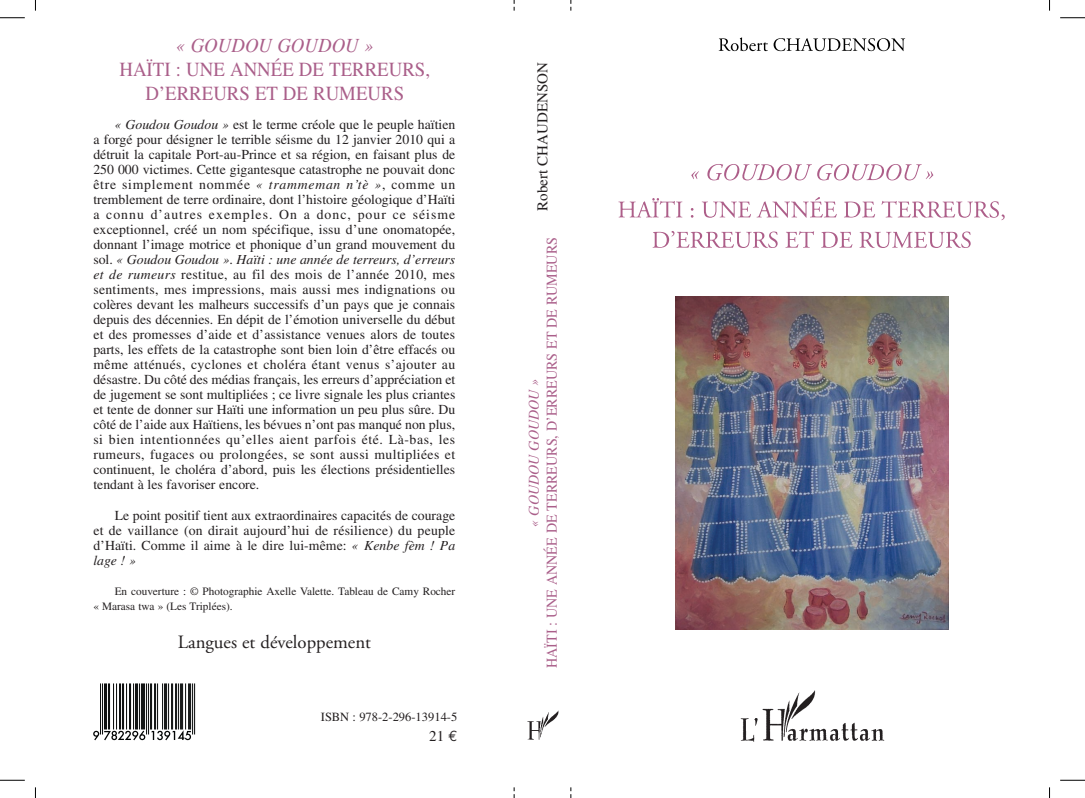
<style>
.page{position:relative;width:1085px;height:798px;background:#fff}
.page>*{position:absolute;margin:0;border:0;box-sizing:border-box;transform-origin:0 0}
.t1{font:20px/24px "Times";color:#aa5f8a;text-align:center;scale:.94 1}
.t2{font:italic 20px "Times";color:#aa5f8a;scale:.94 1}
.t3{font:18.75px "Adobe Garamond";color:#231f20}
.t4{font:15px "Times";color:#aa5f8a;scale:.94 1}
.t5{font:15px "Times";color:#231f20}
.t6{font:italic 15px "Times";letter-spacing:-.005em;color:#aa5f8a;scale:.94 1}
.t7{font:13.75px/15px "Times";letter-spacing:.005em;color:#231f20;text-align:justify}
.t8{font:12.5px "Times";color:#231f20}
.t9{font:11.25px/15px "Times";color:#231f20}
.s1{font-style:italic}
.s2{font-family:"Euro Mono"}
</style>
<div class="page">
<svg style="left:0;top:18px;width:25px;height:1px"></svg>
<svg style="left:1060px;top:18px;width:24px;height:1px"></svg>
<svg style="left:1060px;top:779px;width:24px;height:1px"></svg>
<svg style="left:0;top:779px;width:25px;height:1px"></svg>
<img style="left:528px;top:710px;width:31px;height:29px">
<img style="left:740px;top:690px;width:145px;height:52px">
<svg style="left:95px;top:683px;width:101px;height:58px"></svg>
<hr style="left:100px;top:683px;width:1px;height:50px;background:#030505">
<hr style="left:102px;top:683px;width:1px;height:50px;background:#030505">
<hr style="left:104px;top:683px;width:1px;height:45px;background:#030505">
<hr style="left:105px;top:683px;width:1px;height:45px;background:#030505">
<hr style="left:106px;top:683px;width:1px;height:45px;background:#030505">
<hr style="left:108px;top:683px;width:1px;height:45px;background:#030505">
<hr style="left:109px;top:683px;width:1px;height:45px;background:#030505">
<hr style="left:113px;top:683px;width:1px;height:45px;background:#030505">
<hr style="left:116px;top:683px;width:1px;height:45px;background:#030505">
<hr style="left:119px;top:683px;width:1px;height:45px;background:#030505">
<hr style="left:120px;top:683px;width:1px;height:45px;background:#030505">
<hr style="left:122px;top:683px;width:1px;height:45px;background:#030505">
<hr style="left:123px;top:683px;width:1px;height:45px;background:#030505">
<hr style="left:126px;top:683px;width:1px;height:45px;background:#030505">
<hr style="left:129px;top:683px;width:1px;height:45px;background:#030505">
<hr style="left:130px;top:683px;width:1px;height:45px;background:#030505">
<hr style="left:133px;top:683px;width:1px;height:45px;background:#030505">
<hr style="left:135px;top:683px;width:1px;height:45px;background:#030505">
<hr style="left:136px;top:683px;width:1px;height:45px;background:#030505">
<hr style="left:137px;top:683px;width:1px;height:45px;background:#030505">
<hr style="left:139px;top:683px;width:1px;height:45px;background:#030505">
<hr style="left:141px;top:683px;width:1px;height:45px;background:#030505">
<hr style="left:142px;top:683px;width:1px;height:45px;background:#030505">
<hr style="left:143px;top:683px;width:1px;height:45px;background:#030505">
<hr style="left:144px;top:683px;width:1px;height:45px;background:#030505">
<hr style="left:146px;top:683px;width:1px;height:50px;background:#030505">
<hr style="left:148px;top:683px;width:1px;height:50px;background:#030505">
<hr style="left:150px;top:683px;width:1px;height:45px;background:#030505">
<hr style="left:151px;top:683px;width:1px;height:45px;background:#030505">
<hr style="left:154px;top:683px;width:1px;height:45px;background:#030505">
<hr style="left:155px;top:683px;width:1px;height:45px;background:#030505">
<hr style="left:157px;top:683px;width:1px;height:45px;background:#030505">
<hr style="left:162px;top:683px;width:1px;height:45px;background:#030505">
<hr style="left:164px;top:683px;width:1px;height:45px;background:#030505">
<hr style="left:165px;top:683px;width:1px;height:45px;background:#030505">
<hr style="left:166px;top:683px;width:1px;height:45px;background:#030505">
<hr style="left:168px;top:683px;width:1px;height:45px;background:#030505">
<hr style="left:171px;top:683px;width:1px;height:45px;background:#030505">
<hr style="left:172px;top:683px;width:1px;height:45px;background:#030505">
<hr style="left:175px;top:683px;width:1px;height:45px;background:#030505">
<hr style="left:176px;top:683px;width:1px;height:45px;background:#030505">
<hr style="left:178px;top:683px;width:1px;height:45px;background:#030505">
<hr style="left:180px;top:683px;width:1px;height:45px;background:#030505">
<hr style="left:181px;top:683px;width:1px;height:45px;background:#030505">
<hr style="left:182px;top:683px;width:1px;height:45px;background:#030505">
<hr style="left:185px;top:683px;width:1px;height:45px;background:#030505">
<hr style="left:188px;top:683px;width:1px;height:45px;background:#030505">
<hr style="left:189px;top:683px;width:1px;height:45px;background:#030505">
<hr style="left:190px;top:683px;width:1px;height:45px;background:#030505">
<hr style="left:192px;top:683px;width:1px;height:50px;background:#030505">
<hr style="left:194px;top:683px;width:1px;height:50px;background:#030505">
<svg style="left:93px;top:730px;width:52px;height:10px"></svg>
<svg style="left:151px;top:730px;width:40px;height:10px"></svg>
<svg style="left:718px;top:37px;width:49px;height:14px"></svg>
<svg style="left:773px;top:38px;width:132px;height:13px"></svg>
<svg style="left:691px;top:171px;width:7px;height:8px"></svg>
<svg style="left:707px;top:164px;width:104px;height:16px"></svg>
<svg style="left:817px;top:164px;width:116px;height:16px"></svg>
<svg style="left:618px;top:198px;width:64px;height:19px"></svg>
<svg style="left:690px;top:208px;width:3px;height:9px"></svg>
<svg style="left:701px;top:197px;width:135px;height:21px"></svg>
<svg style="left:844px;top:201px;width:31px;height:16px"></svg>
<svg style="left:881px;top:201px;width:123px;height:19px"></svg>
<svg style="left:652px;top:231px;width:125px;height:17px"></svg>
<svg style="left:786px;top:231px;width:28px;height:16px"></svg>
<svg style="left:821px;top:232px;width:31px;height:16px"></svg>
<svg style="left:859px;top:231px;width:111px;height:17px"></svg>
<img style="left:675px;top:296px;width:273px;height:333px">
<h1 class="t2" style="left:176px;top:38px;width:211px">« GOUDOU GOUDOU »</h1>
<h1 class="t1" style="left:119px;top:59px;width:332px">HAÏTI : UNE ANNÉE DE TERREURS,<br>D’ERREURS ET DE RUMEURS</h1>
<p class="t7" style="left:93px;top:118px;width:363px;text-indent:21px"><span class="s1">« Goudou Goudou »</span> est le terme créole que le peuple haïtien a forgé pour désigner le terrible séisme du 12 janvier 2010 qui a détruit la capitale Port-au-Prince et sa région, en faisant plus de 250 000 victimes. Cette gigantesque catastrophe ne pouvait donc être simplement nommée <span class="s1">« trammeman n’tè »</span>, comme un tremblement de terre ordinaire, dont l’histoire géologique d’Haïti a connu d’autres exemples. On a donc, pour ce séisme exceptionnel, créé un nom spécifique, issu d’une onomatopée, donnant l’image motrice et phonique d’un grand mouvement du sol. <span class="s1">« Goudou Goudou »</span>. <span class="s1">Haïti : une année de terreurs, d’erreurs et de rumeurs</span> restitue, au fil des mois de l’année 2010, mes sentiments, mes impressions, mais aussi mes indignations ou colères devant les malheurs successifs d’un pays que je connais depuis des décennies. En dépit de l’émotion universelle du début et des promesses d’aide et d’assistance venues alors de toutes parts, les effets de la catastrophe sont bien loin d’être effacés ou même atténués, cyclones et choléra étant venus s’ajouter au désastre. Du côté des médias français, les erreurs d’appréciation et de jugement se sont multipliées ; ce livre signale les plus criantes et tente de donner sur Haïti une information un peu plus sûre. Du côté de l’aide aux Haïtiens, les bévues n’ont pas manqué non plus, si bien intentionnées qu’elles aient parfois été. Là-bas, les rumeurs, fugaces ou prolongées, se sont aussi multipliées et continuent, le choléra d’abord, puis les élections présidentielles tendant à les favoriser encore.</p>
<p class="t7" style="left:93px;top:508px;width:363px;text-indent:21px">Le point positif tient aux extraordinaires capacités de courage et de vaillance (on dirait aujourd’hui de résilience) du peuple d’Haïti. Comme il aime à le dire lui-même: <span class="s1">« Kenbe fèm ! Pa lage ! »</span></p>
<p class="t9" style="left:93px;top:584px;width:363px;text-indent:21px">En couverture : © Photographie Axelle Valette. Tableau de Camy Rocher « Marasa twa » (Les Triplées).</p>
<h2 class="t3" style="left:178px;top:634px;width:195px">Langues et développement</h2>
<p class="t8" style="left:321px;top:711px;width:138px">ISBN : 978-2-296-13914-5</p>
<p class="t5" style="left:429px;top:730px;width:30px">21 <span class="s2">€</span></p>
<p class="t5" style="left:537px;top:211px;width:150px;rotate:-90deg">Robert CHAUDENSON</p>
<p class="t4" style="left:546px;top:667px;width:460px;rotate:-90deg">HAÏTI : UNE ANNÉE DE TERREURS, D’ERREURS ET DE RUMEURS</p>
<p class="t6" style="left:528px;top:526px;width:159px;rotate:-90deg">« GOUDOU GOUDOU »</p>
</div>
